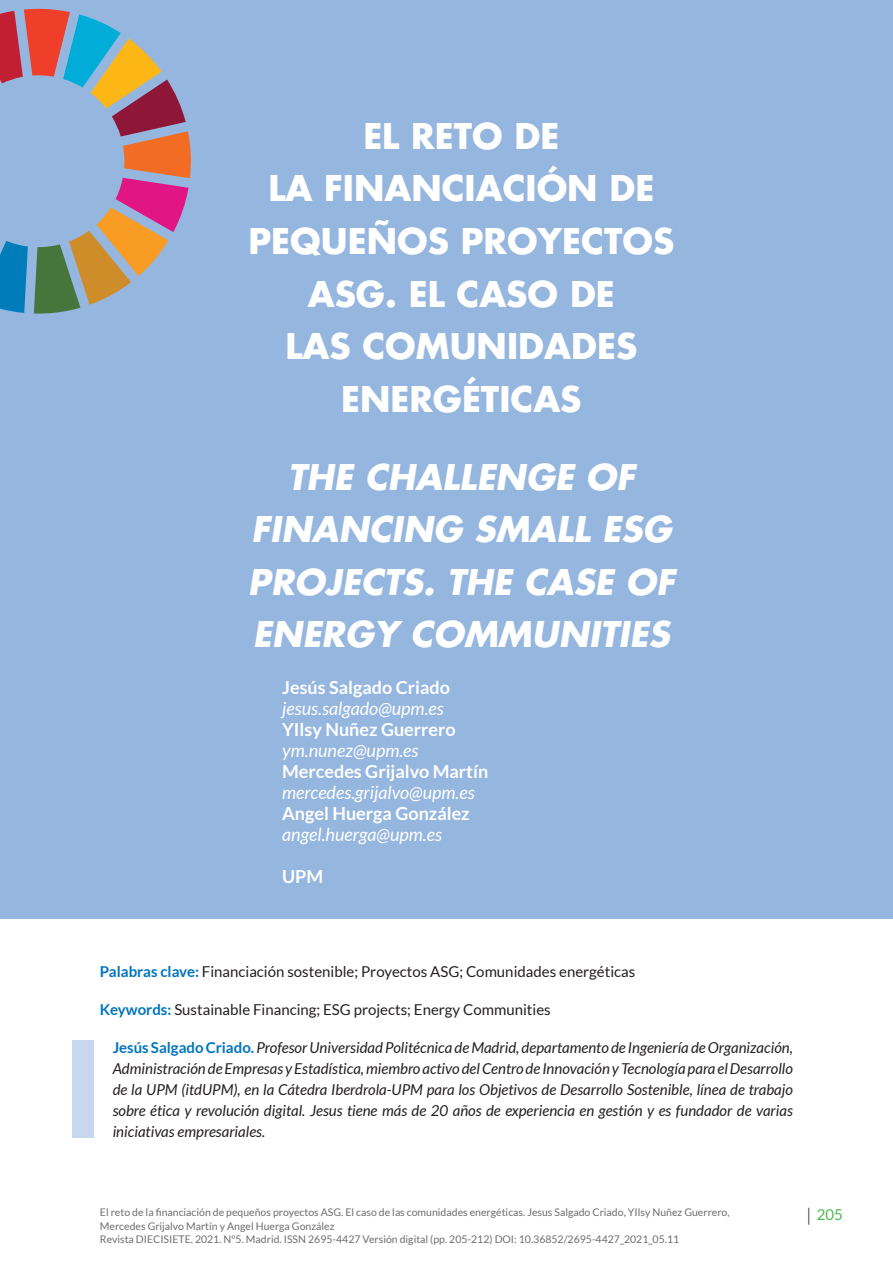
<style>
.page{position:relative;width:893px;height:1263px;background:#fff}
.page>*{position:absolute;margin:0;border:0;box-sizing:border-box;transform-origin:0 0}
.t1{font:700 34.5px/52.5px "Futura Std";color:#fff;text-align:center}
.t2{font:italic 700 34.5px/52.5px "Futura Std";color:#fff}
.t3{font:700 18px "Lato";color:#fff}
.t4{font:italic 18px "Lato";color:#fff}
.t5{font:italic 15px/21px "Lato";color:#231f20;text-align:justify}
.t6{font:15px "Lato";color:#231f20}
.t7{font:15px "Lato";color:#4cb848}
.t8{font:10.5px/13.5px "Lato";color:#6c6d70}
.s1{font-weight:700;color:#0074be}
.s2{font-weight:700;font-style:normal;color:#0074be}
</style>
<div class="page">
<svg style="left:808px;top:1208px;width:1px;height:17px"></svg>
<div style="left:0;top:0;width:893px;height:918px;background:#95b6df"></div>
<svg style="left:0;top:9px;width:191px;height:305px"></svg>
<div style="left:72px;top:1040px;width:22px;height:97px;background:#c6d7ee"></div>
<h1 class="t1" style="left:248px;top:109px;width:427px">EL RETO DE<br>LA FINANCIACIÓN DE<br>PEQUEÑOS PROYECTOS<br>ASG. EL CASO DE<br>LAS COMUNIDADES<br>ENERGÉTICAS</h1>
<h1 class="t2" style="left:248px;top:451px;width:428px;text-indent:40px">THE CHALLENGE OF<br>FINANCING SMALL ESG<br>PROJECTS. THE CASE OF<br>ENERGY COMMUNITIES</h1>
<p class="t3" style="left:282px;top:677px;width:169px">Jesús Salgado Criado</p>
<p class="t4" style="left:282px;top:698px;width:163px">jesus.salgado@upm.es</p>
<p class="t3" style="left:282px;top:719px;width:175px">YIlsy Nuñez Guerrero</p>
<p class="t4" style="left:282px;top:740px;width:138px">ym.nunez@upm.es</p>
<p class="t3" style="left:282px;top:761px;width:208px">Mercedes Grijalvo Martín</p>
<p class="t4" style="left:282px;top:782px;width:194px">mercedes.grijalvo@upm.es</p>
<p class="t3" style="left:282px;top:803px;width:189px">Angel Huerga González</p>
<p class="t4" style="left:282px;top:824px;width:161px">angel.huerga@upm.es</p>
<p class="t3" style="left:282px;top:866px;width:43px">UPM</p>
<p class="t6" style="left:100px;top:963px;width:537px"><span class="s1">Palabras clave:</span> Financiación sostenible; Proyectos ASG; Comunidades energéticas</p>
<p class="t6" style="left:100px;top:1001px;width:452px"><span class="s1">Keywords:</span> Sustainable Financing; ESG projects; Energy Communities</p>
<p class="t5" style="left:113px;top:1038px;width:682px"><span class="s2">Jesús Salgado Criado.</span> Profesor Universidad Politécnica de Madrid, departamento de Ingeniería de Organización, Administración de Empresas y Estadística, miembro activo del Centro de Innovación y Tecnología para el Desarrollo de la UPM (itdUPM), en la Cátedra Iberdrola-UPM para los Objetivos de Desarrollo Sostenible, línea de trabajo sobre ética y revolución digital. Jesus tiene más de 20 años de experiencia en gestión y es fundador de varias iniciativas empresariales.</p>
<p class="t8" style="left:100px;top:1205px;width:631px">El reto de la financiación de pequeños proyectos ASG. El caso de las comunidades energéticas. Jesus Salgado Criado, YIlsy Nuñez Guerrero,</p>
<p class="t7" style="left:817px;top:1206px;width:28px">205</p>
<p class="t8" style="left:100px;top:1219px;width:581px">Mercedes Grijalvo Martín y Angel Huerga González<br>Revista DIECISIETE. 2021. Nº5. Madrid. ISSN 2695-4427 Versión digital (pp. 205-212) DOI: 10.36852/2695-4427_2021_05.11</p>
</div>
